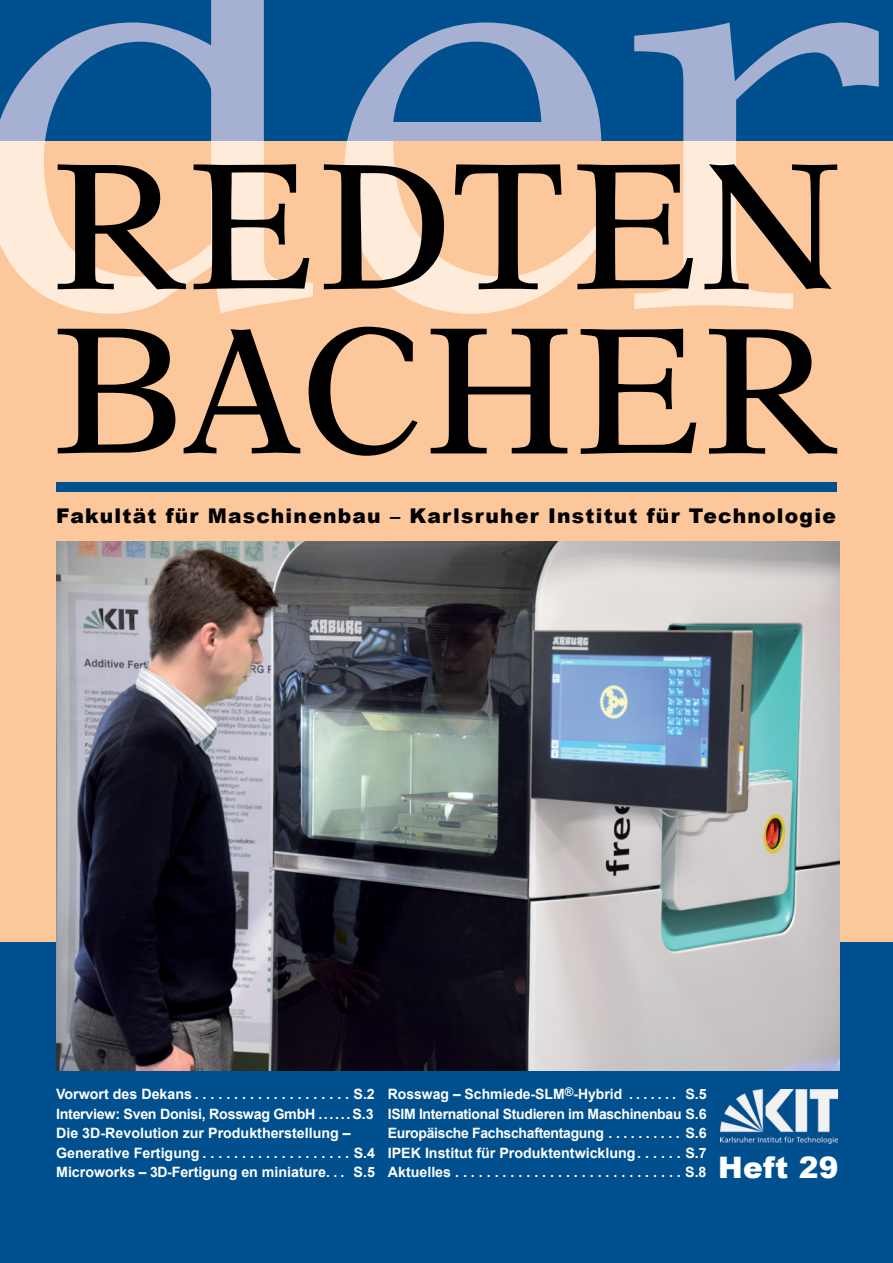
<style>
.page{position:relative;width:893px;height:1263px;background:#fff}
.page>*{position:absolute;margin:0;border:0;box-sizing:border-box;transform-origin:0 0}
.t1{font:900 29.55px "Arial";letter-spacing:.01em;color:#fff}
.t2{font:900 20.25px "Arial";letter-spacing:.06em;color:#000}
.t3{font:700 14.25px/19.5px "Arial";color:#fff}
</style>
<div class="page">
<div style="left:0;top:141px;width:893px;height:1122px;background:#fcc79b"></div>
<div style="left:0;top:0;width:893px;height:141px;background:#00508f"></div>
<div style="left:0;top:942px;width:893px;height:321px;background:#00508f"></div>
<svg style="left:0;top:141px;width:313px;height:173px;fill:#ffebd9"></svg>
<svg style="left:434px;top:309px;width:74px;height:5px"></svg>
<svg style="left:0;top:0;width:264px;height:141px"></svg>
<svg style="left:58px;top:164px;width:128px;height:125px"></svg>
<svg style="left:709px;top:329px;width:128px;height:125px"></svg>
<svg style="left:194px;top:164px;width:115px;height:125px"></svg>
<svg style="left:581px;top:329px;width:115px;height:125px"></svg>
<svg style="left:324px;top:23px;width:555px;height:286px"></svg>
<svg style="left:431px;top:329px;width:136px;height:124px"></svg>
<svg style="left:308px;top:327px;width:110px;height:129px"></svg>
<svg style="left:184px;top:329px;width:116px;height:124px"></svg>
<svg style="left:58px;top:329px;width:117px;height:124px"></svg>
<div style="left:56px;top:482px;width:781px;height:10px;background:#00508f"></div>
<img style="left:720px;top:1090px;width:117px;height:53px">
<img style="left:56px;top:541px;width:783px;height:529px">
<h2 class="t2" style="left:56px;top:501px;width:781px">Fakultät für Maschinenbau – Karlsruher Institut für Technologie</h2>
<p class="t3" style="left:56px;top:1085px;width:320px">Vorwort des Dekans . . . . . . . . . . . . . . . . . . . . S.2<br>Interview: Sven Donisi, Rosswag GmbH . . . . . . S.3<br>Die 3D-Revolution zur Produktherstellung – Generative Fertigung . . . . . . . . . . . . . . . . . . . S.4<br>Microworks – 3D-Fertigung en miniature. . . S.5</p>
<p class="t3" style="left:388px;top:1085px;width:320px;text-align:justify">Rosswag – Schmiede-SLM<sup>®</sup>-Hybrid . . . . . . . S.5<br>ISIM International Studieren im Maschinenbau S.6<br>Europäische Fachschaftentagung . . . . . . . . . . S.6<br>IPEK Institut für Produktentwicklung. . . . . . S.7<br>Aktuelles . . . . . . . . . . . . . . . . . . . . . . . . . . . . . S.8</p>
<h1 class="t1" style="left:718px;top:1146px;width:122px">Heft 29</h1>
</div>
